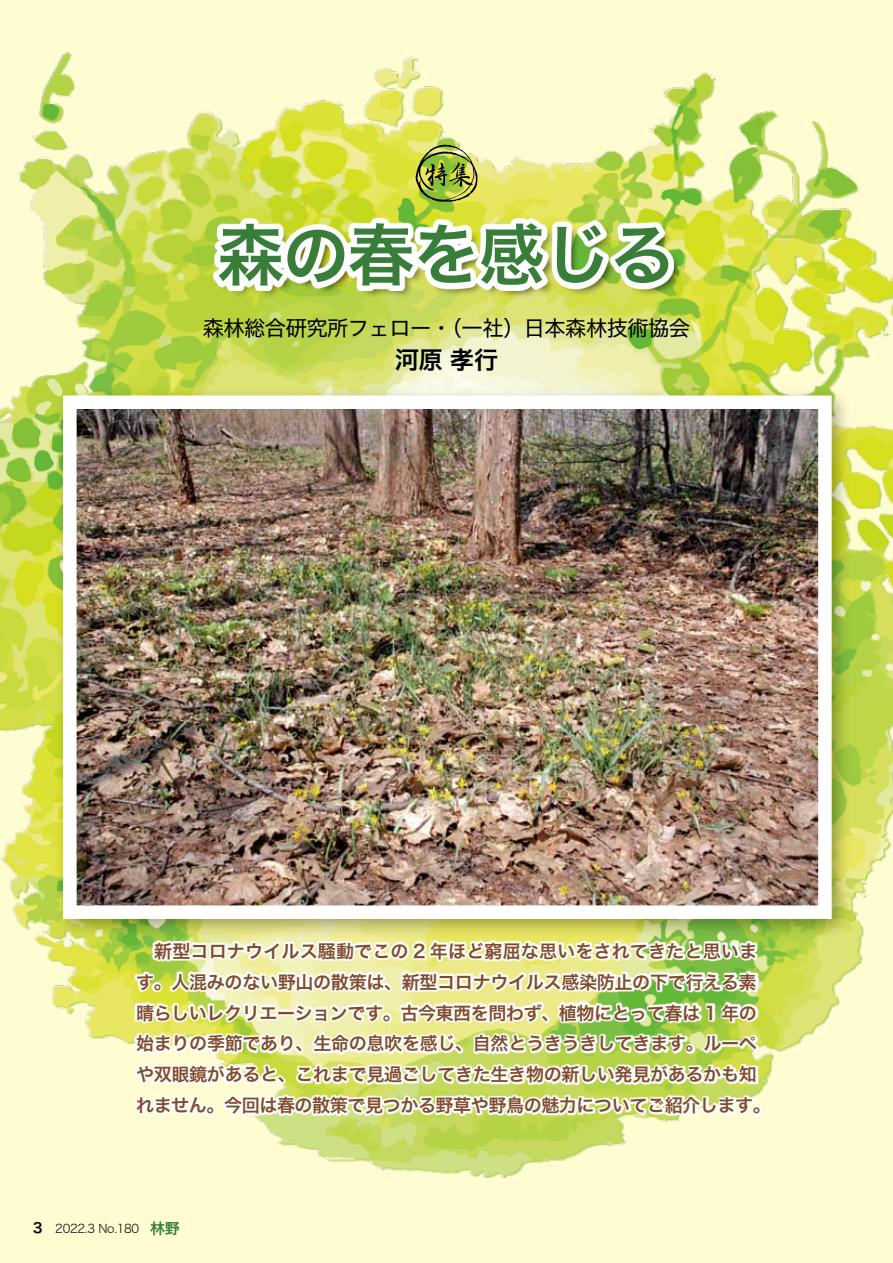
<style>
.page{position:relative;width:893px;height:1263px;background:#fffcd1}
.page>*{position:absolute;margin:0;border:0;box-sizing:border-box;transform-origin:0 0}
.t1{font:66.9px "Hira Kaku Pro W6";letter-spacing:-.025em;color:#387d39}
.t2{font:24.45px "Hira Kaku Pro W6";color:#000}
.t3{font:21.3px "Hira Kaku Std W4";letter-spacing:-.025em;color:#000}
.t4{font:18px/30.9px "Hira Kaku Pro N W6";letter-spacing:-.02em;color:#804c2e}
.t5{font:15px "Hira Kaku Pro N W6";color:#387d39}
.t6{font:13.8px "Hira Kaku Pro W6";color:#000}
.t7{font:12px "Hira Kaku Std W2";letter-spacing:-.025em;color:#000}
</style>
<div class="page">
<img style="left:0;top:52px;width:893px;height:1126px">
<svg style="left:135px;top:940px;width:627px;height:176px;background:#e7efba"></svg>
<div style="left:55px;top:387px;width:797px;height:552px;background:#000;opacity:.3"></div>
<img style="left:56px;top:389px;width:782px;height:537px">
<div style="left:218px;top:221px;width:465px;height:78px;background:#000;opacity:.75"></div>
<svg style="left:213px;top:217px;width:461px;height:74px;background:#ebf0ce"></svg>
<svg style="left:415px;top:145px;width:62px;height:57px;background:#98a943"></svg>
<h1 class="t1" style="left:217px;top:194px;width:460px">森の春を感じる</h1>
<p class="t3" style="left:203px;top:311px;width:489px">森林総合研究所フェロー・（一社）日本森林技術協会</p>
<h2 class="t2" style="left:395px;top:338px;width:105px">河原孝行</h2>
<p class="t4" style="left:136px;top:935px;width:636px">　新型コロナウイルス騒動でこの 2 年ほど窮屈な思いをされてきたと思います。人混みのない野山の散策は、新型コロナウイルス感染防止の下で行える素晴らしいレクリエーションです。古今東西を問わず、植物にとって春は 1 年の始まりの季節であり、生命の息吹を感じ、自然とうきうきしてきます。ルーペや双眼鏡があると、これまで見過ごしてきた生き物の新しい発見があるかも知れません。今回は春の散策で見つかる野草や野鳥の魅力についてご紹介します。</p>
<p class="t6" style="left:33px;top:1215px;width:11px">3</p>
<p class="t7" style="left:55px;top:1219px;width:86px">2022.3 No.180</p>
<p class="t5" style="left:150px;top:1215px;width:31px">林野</p>
</div>
